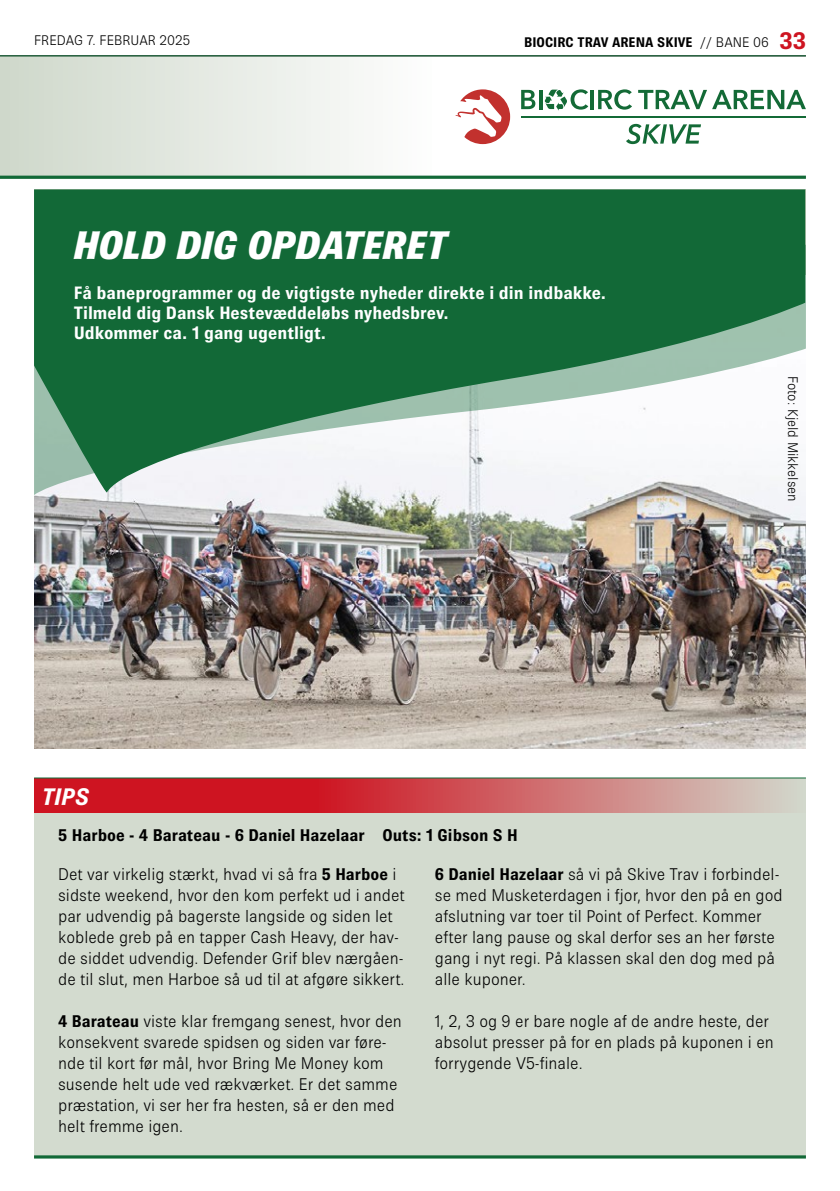
<style>
.page{position:relative;width:840px;height:1191px;background:#fff}
.page>*{position:absolute;margin:0;border:0;box-sizing:border-box;transform-origin:0 0}
.t1{font:italic 800 40px "Brown Pro";color:#fff}
.t2{font:italic 700 24px "Brown Pro";color:#fff}
.t3{font:700 18px/20px "Brown Pro";color:#fff}
.t4{font:300 17px/21px "Brown Pro";color:#000}
.t5{font:700 17px "Brown Pro";color:#000}
.t6{font:300 14px "Brown Pro";color:#000}
.t7{font:700 14px "Brown Pro";color:#000}
.s1{font-weight:300}
.s2{font-size:24px;color:#ce1421}
.s3{font-weight:700}
</style>
<div class="page">
<hr style="left:0;top:56px;width:805px;height:1px;background:#000">
<div style="left:34px;top:778px;width:771px;height:379px;background:#d3dbcf"></div>
<svg style="left:34px;top:778px;width:771px;height:34px;background:#cc5256"></svg>
<hr style="left:34px;top:777px;width:771px;height:1px;background:#126937">
<hr style="left:34px;top:1155px;width:771px;height:3px;background:#126937">
<div style="left:0;top:56px;width:431px;height:123px;background:linear-gradient(to right,#ced8cb,#fefefd)"></div>
<hr style="left:0;top:55px;width:805px;height:1px;background:#126937">
<hr style="left:0;top:176px;width:805px;height:3px;background:#126937">
<img style="left:34px;top:495px;width:771px;height:253px">
<svg style="left:34px;top:189px;width:770px;height:303px;fill:#126937"></svg>
<svg style="left:521px;top:90px;width:14px;height:19px"></svg>
<svg style="left:539px;top:90px;width:3px;height:19px"></svg>
<hr style="left:590px;top:90px;width:3px;height:19px;background:#136a36">
<svg style="left:598px;top:89px;width:33px;height:21px"></svg>
<svg style="left:638px;top:90px;width:167px;height:19px"></svg>
<svg style="left:544px;top:89px;width:44px;height:22px"></svg>
<svg style="left:455px;top:89px;width:55px;height:55px"></svg>
<hr style="left:521px;top:116px;width:284px;height:1px;background:#136a36">
<svg style="left:626px;top:124px;width:74px;height:20px"></svg>
<p class="t6" style="left:34px;top:32px;width:157px">FREDAG 7. FEBRUAR 2025</p>
<p class="t7" style="left:524px;top:34px;width:283px">BIOCIRC TRAV ARENA SKIVE <span class="s1">// BANE 06</span> <span class="s2">33</span></p>
<h1 class="t1" style="left:74px;top:223px;width:375px">HOLD DIG OPDATERET</h1>
<p class="t3" style="left:74px;top:283px;width:533px">Få baneprogrammer og de vigtigste nyheder direkte i din indbakke.<br>Tilmeld dig Dansk Hestevæddeløbs nyhedsbrev.<br>Udkommer ca. 1 gang ugentligt.</p>
<h2 class="t2" style="left:42px;top:783px;width:49px">TIPS</h2>
<p class="t5" style="left:58px;top:826px;width:461px">5 Harboe - 4 Barateau - 6 Daniel Hazelaar Outs: 1 Gibson S H</p>
<p class="t6" style="left:800px;top:376px;width:127px;rotate:90deg">Foto: Kjeld Mikkelsen</p>
<p class="t4" style="left:58px;top:863px;width:348px">Det var virkelig stærkt, hvad vi så fra <span class="s3">5 Harboe</span> i sidste weekend, hvor den kom perfekt ud i andet par udvendig på bagerste langside og siden let koblede greb på en tapper Cash Heavy, der hav&shy;de siddet udvendig. Defender Grif blev nærgåen&shy;de til slut, men Harboe så ud til at afgøre sikkert.</p>
<p class="t4" style="left:58px;top:1010px;width:345px"><span class="s3">4 Barateau</span> viste klar fremgang senest, hvor den konsekvent svarede spidsen og siden var føre&shy;nde til kort før mål, hvor Bring Me Money kom susende helt ude ved rækværket. Er det samme præstation, vi ser her fra hesten, så er den med helt fremme igen.</p>
<p class="t4" style="left:434px;top:863px;width:349px"><span class="s3">6 Daniel Hazelaar</span> så vi på Skive Trav i forbindel&shy;se med Musketerdagen i fjor, hvor den på en god afslutning var toer til Point of Perfect. Kommer efter lang pause og skal derfor ses an her første gang i nyt regi. På klassen skal den dog med på alle kuponer.</p>
<p class="t4" style="left:434px;top:1010px;width:340px">1, 2, 3 og 9 er bare nogle af de andre heste, der absolut presser på for en plads på kuponen i en forrygende V5-finale.</p>
</div>
